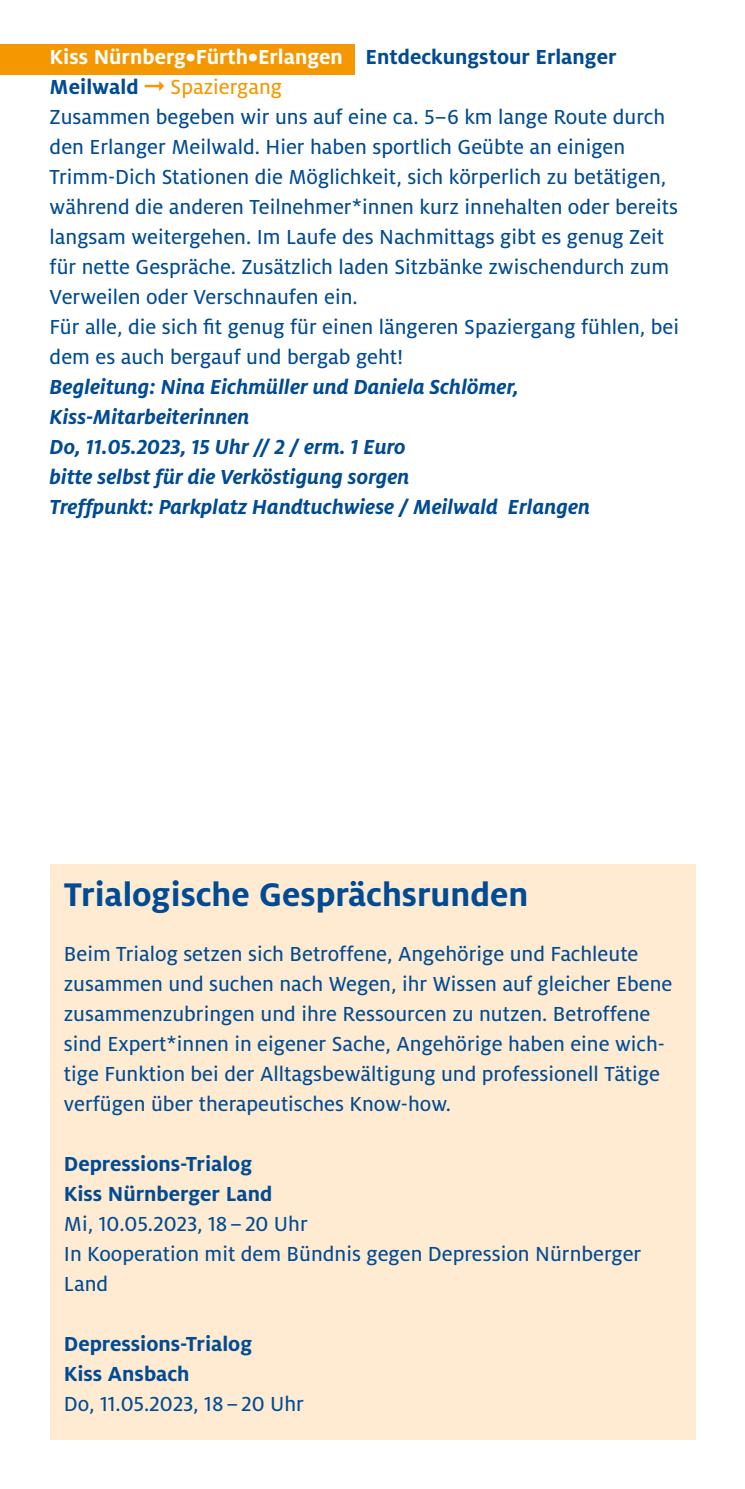
<style>
.page{position:relative;width:745px;height:1489px;background:#fff}
.page>*{position:absolute;margin:0;border:0;box-sizing:border-box;transform-origin:0 0}
.t1{font:700 36.25px "Milo LF";color:#004b94}
.t2{font:22.5px/30px "Milo LF Text";color:#004b94}
.t3{font:italic 700 22.5px/30px "Milo LF";color:#004b94}
.t4{font:700 22.5px/30px "Milo LF";color:#004b94}
.t5{font:700 22.5px "Milo LF";color:#fff}
.s1{color:#004b94}
.s2{font-family:"Milo LF";font-weight:700}
.s3{color:#f49700}
</style>
<div class="page">
<div style="left:0;top:45px;width:354px;height:30px;background:#f49700"></div>
<div style="left:50px;top:864px;width:644px;height:575px;background:#feebd2"></div>
<p class="t5" style="left:50px;top:44px;width:568px">Kiss Nürnberg•Fürth•Erlangen <span class="s1">Entdeckungstour Erlanger</span></p>
<p class="t2" style="left:50px;top:72px;width:630px"><span class="s2">Meilwald</span> <span class="s3">➞ Spaziergang<br></span>Zusammen begeben wir uns auf eine ca. 5–6 km lange Route durch den Erlanger Meilwald. Hier haben sportlich Geübte an einigen Trimm-Dich Stationen die Möglichkeit, sich körperlich zu betätigen, während die anderen Teilnehmer*innen kurz innehalten oder bereits langsam weitergehen. Im Laufe des Nachmittags gibt es genug Zeit für nette Gespräche. Zusätzlich laden Sitzbänke zwischendurch zum Verweilen oder Verschnaufen ein.<br>Für alle, die sich fit genug für einen längeren Spaziergang fühlen, bei dem es auch bergauf und bergab geht!</p>
<p class="t3" style="left:50px;top:372px;width:541px">Begleitung: Nina Eichmüller und Daniela Schlömer, Kiss-Mitarbeiterinnen<br>Do, 11.05.2023, 15 Uhr // 2 / erm. 1 Euro<br>bitte selbst für die Verköstigung sorgen<br>Treffpunkt: Parkplatz Handtuchwiese / Meilwald Erlangen</p>
<h1 class="t1" style="left:64px;top:873px;width:466px">Trialogische Gesprächsrunden</h1>
<p class="t2" style="left:64px;top:938px;width:609px">Beim Trialog setzen sich Betroffene, Angehörige und Fachleute zusammen und suchen nach Wegen, ihr Wissen auf gleicher Ebene zusammenzubringen und ihre Ressourcen zu nutzen. Betroffene sind Expert*innen in eigener Sache, Angehörige haben eine wich&shy;tige Funktion bei der Alltagsbewältigung und professionell Tätige verfügen über therapeutisches Know-how.</p>
<p class="t4" style="left:64px;top:1148px;width:210px">Depressions-Trialog<br>Kiss Nürnberger Land</p>
<p class="t2" style="left:64px;top:1208px;width:578px">Mi, 10.05.2023, 18–20 Uhr<br>In Kooperation mit dem Bündnis gegen Depression Nürnberger<br>Land</p>
<p class="t4" style="left:64px;top:1328px;width:190px">Depressions-Trialog<br>Kiss Ansbach</p>
<p class="t2" style="left:64px;top:1388px;width:241px">Do, 11.05.2023, 18–20 Uhr</p>
</div>
